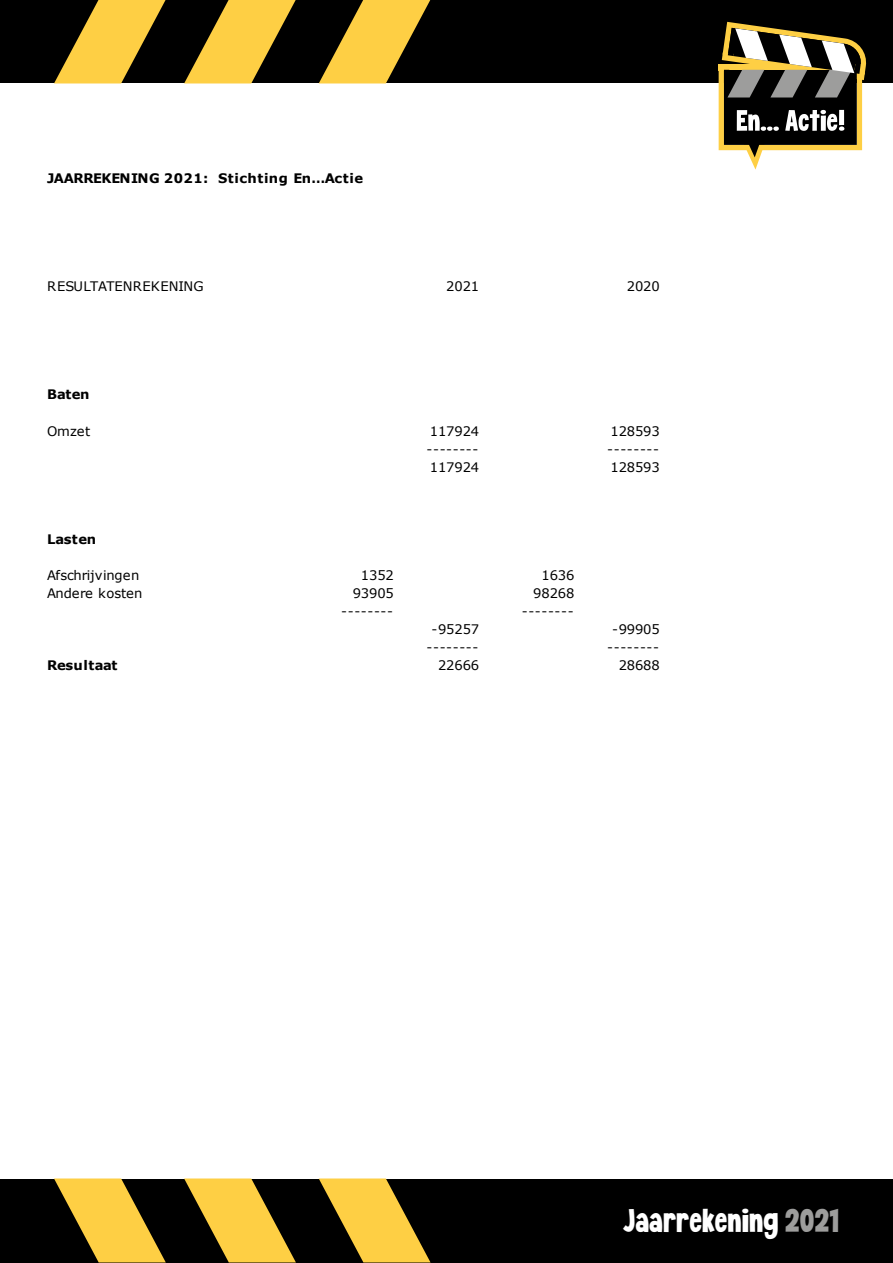
<style>
.page{position:relative;width:893px;height:1263px;background:#fff}
.page>*{position:absolute;margin:0;border:0;box-sizing:border-box;transform-origin:0 0}
.t1{font:39px "KG Crossing A Line";color:#fff}
.t2{font:13.2px "Verdana";letter-spacing:-.01em;color:#000}
.t3{font:700 13.2px "Verdana";letter-spacing:.03em;color:#000}
.t4{font:700 13.2px "Verdana";color:#000}
.s1{color:#9d9d9c}
</style>
<div class="page">
<div style="left:0;top:0;width:893px;height:83px;background:#000"></div>
<div style="left:0;top:1178px;width:893px;height:84px;background:#000"></div>
<svg style="left:719px;top:22px;width:148px;height:148px"></svg>
<svg style="left:319px;top:0;width:112px;height:83px"></svg>
<svg style="left:184px;top:0;width:112px;height:83px"></svg>
<svg style="left:54px;top:0;width:112px;height:83px"></svg>
<svg style="left:319px;top:1178px;width:112px;height:84px"></svg>
<svg style="left:184px;top:1178px;width:112px;height:84px"></svg>
<svg style="left:54px;top:1178px;width:112px;height:84px"></svg>
<p class="t3" style="left:47px;top:169px;width:317px">JAARREKENING 2021: Stichting En…Actie</p>
<p class="t2" style="left:47px;top:277px;width:158px">RESULTATENREKENING</p>
<p class="t2" style="left:446px;top:277px;width:34px">2021</p>
<p class="t2" style="left:627px;top:277px;width:34px">2020</p>
<p class="t3" style="left:47px;top:385px;width:44px">Baten</p>
<p class="t2" style="left:47px;top:422px;width:44px">Omzet</p>
<p class="t2" style="left:430px;top:422px;width:51px">117924</p>
<p class="t2" style="left:610px;top:422px;width:51px">128593</p>
<p class="t2" style="left:427px;top:440px;width:53px">--------</p>
<p class="t2" style="left:607px;top:440px;width:53px">--------</p>
<p class="t2" style="left:430px;top:458px;width:51px">117924</p>
<p class="t2" style="left:610px;top:458px;width:51px">128593</p>
<p class="t3" style="left:47px;top:530px;width:50px">Lasten</p>
<p class="t2" style="left:47px;top:566px;width:94px">Afschrijvingen</p>
<p class="t2" style="left:361px;top:566px;width:34px">1352</p>
<p class="t2" style="left:541px;top:566px;width:34px">1636</p>
<p class="t2" style="left:47px;top:584px;width:97px">Andere kosten</p>
<p class="t2" style="left:353px;top:584px;width:43px">93905</p>
<p class="t2" style="left:533px;top:584px;width:43px">98268</p>
<p class="t2" style="left:341px;top:602px;width:53px">--------</p>
<p class="t2" style="left:522px;top:602px;width:53px">--------</p>
<p class="t2" style="left:431px;top:620px;width:49px">-95257</p>
<p class="t2" style="left:612px;top:620px;width:49px">-99905</p>
<p class="t2" style="left:427px;top:638px;width:53px">--------</p>
<p class="t2" style="left:607px;top:638px;width:53px">--------</p>
<p class="t4" style="left:47px;top:656px;width:72px">Resultaat</p>
<p class="t2" style="left:438px;top:656px;width:43px">22666</p>
<p class="t2" style="left:619px;top:656px;width:43px">28688</p>
<h1 class="t1" style="left:623px;top:1201px;width:218px">Jaarrekening <span class="s1">2021</span></h1>
</div>
